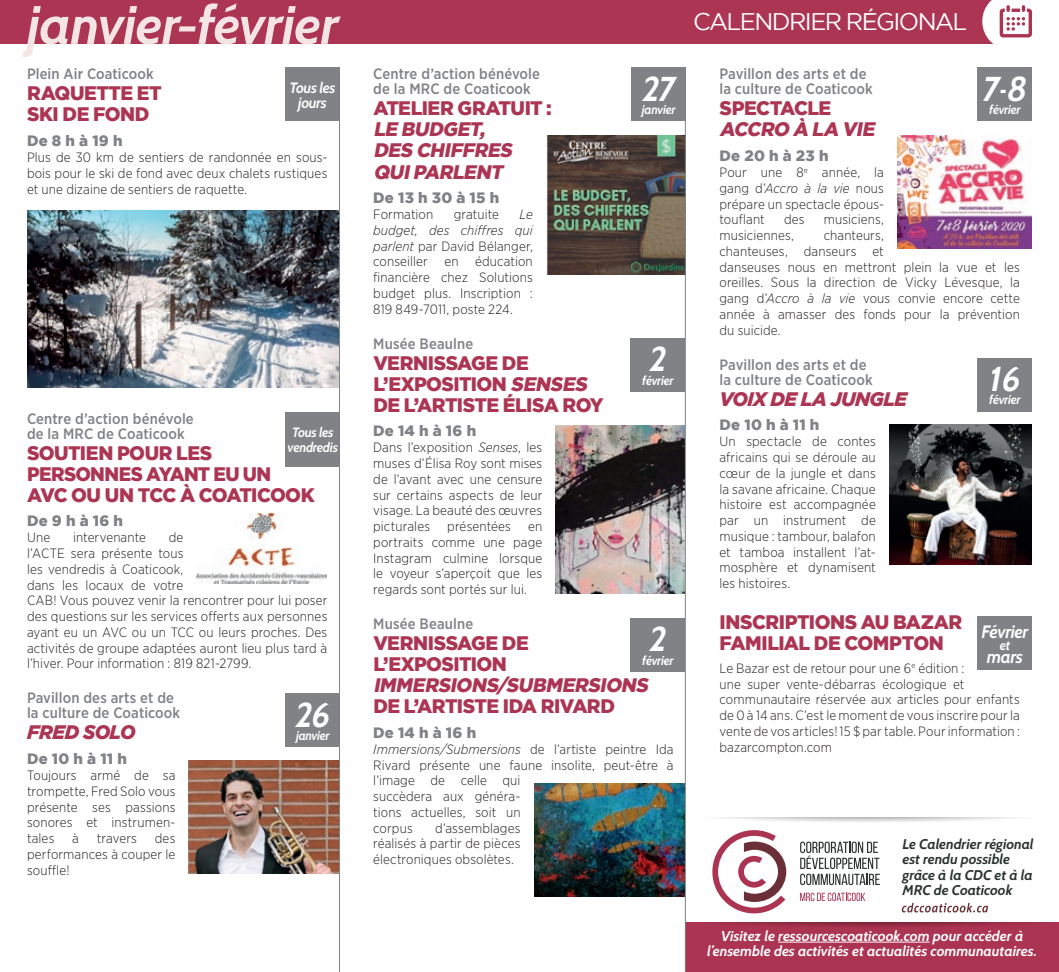
<style>
.page{position:relative;width:1059px;height:972px;background:#fff}
.page>*{position:absolute;margin:0;border:0;box-sizing:border-box;transform-origin:0 0}
.t1{font:italic 700 54px "Cabin";letter-spacing:-.01em;color:#f4e5e4}
.t2{font:italic 700 34.5px "Cabin";color:#fff}
.t3{font:24px "Gotham";letter-spacing:-.065em;color:#fff}
.t4{font:900 19.5px/21px "Gotham";letter-spacing:-.03em;color:#ab3553}
.t5{font:italic 900 19.5px/21px "Gotham";color:#ab3553}
.t6{font:italic 900 19.5px "Gotham";letter-spacing:-.03em;color:#ab3553}
.t7{font:italic 700 18px "Cabin";letter-spacing:-.02em;color:#fff;scale:.95 1}
.t8{font:500 15px/15px "Gotham Narrow";letter-spacing:.005em;color:#808285}
.t9{font:900 15px "Gotham";letter-spacing:.015em;color:#808285}
.t10{font:italic 700 15px/15px "Cabin";letter-spacing:-.02em;color:#fff;text-align:center;scale:.95 1}
.t11{font:italic 700 14.25px/15.8px "Cabin";color:#fff;text-align:center}
.t12{font:italic 700 14.1px/15.5px "Cabin";color:#29322f}
.t13{font:300 13.5px/15.8px "Gotham Narrow";letter-spacing:.01em;color:#231f20;text-align:justify}
.t14{font:italic 700 13.5px/15px "Cabin";letter-spacing:-.02em;color:#fff;text-align:center;scale:.95 1}
.t15{font:italic 700 12.75px "Cabin";letter-spacing:-.02em;color:#fff;scale:.95 1}
.s1{font-style:italic}
</style>
<div class="page">
<div style="left:0;top:0;width:1013px;height:44px;background:#ab3553"></div>
<svg style="left:982px;top:0;width:50px;height:44px"></svg>
<div style="left:685px;top:922px;width:373px;height:50px;background:#ac3453"></div>
<svg style="left:717px;top:817px;width:304px;height:42px"></svg>
<hr style="left:778px;top:942px;width:151px;height:1px;background:#fff">
<svg style="left:901px;top:903px;width:87px;height:10px"></svg>
<svg style="left:800px;top:842px;width:79px;height:43px"></svg>
<svg style="left:800px;top:893px;width:65px;height:8px"></svg>
<svg style="left:712px;top:830px;width:74px;height:83px"></svg>
<div style="left:631px;top:338px;width:54px;height:54px;background:#808285"></div>
<div style="left:977px;top:358px;width:54px;height:54px;background:#808285"></div>
<div style="left:631px;top:618px;width:54px;height:54px;background:#808285"></div>
<div style="left:631px;top:68px;width:54px;height:54px;background:#808285"></div>
<div style="left:286px;top:693px;width:54px;height:54px;background:#808285"></div>
<div style="left:285px;top:68px;width:54px;height:54px;background:#808285"></div>
<img style="left:27px;top:211px;width:312px;height:177px">
<img style="left:197px;top:514px;width:129px;height:70px">
<img style="left:546px;top:135px;width:139px;height:139px">
<img style="left:534px;top:783px;width:151px;height:114px">
<img style="left:189px;top:760px;width:150px;height:114px">
<img style="left:556px;top:426px;width:129px;height:168px">
<div style="left:286px;top:413px;width:54px;height:54px;background:#808285"></div>
<img style="left:897px;top:135px;width:134px;height:113px">
<img style="left:889px;top:425px;width:142px;height:139px">
<div style="left:977px;top:68px;width:54px;height:54px;background:#808285"></div>
<div style="left:977px;top:616px;width:54px;height:54px;background:#808285"></div>
<hr style="left:339px;top:68px;width:1px;height:904px;background:#808285">
<hr style="left:685px;top:68px;width:1px;height:904px;background:#808285">
<h1 class="t1" style="left:27px;top:-8px;width:313px">janvier-février</h1>
<h3 class="t3" style="left:693px;top:8px;width:276px">CALENDRIER RÉGIONAL</h3>
<p class="t8" style="left:27px;top:67px;width:128px">Plein Air Coaticook</p>
<h3 class="t4" style="left:27px;top:83px;width:136px">RAQUETTE ET<br>SKI DE FOND</h3>
<p class="t9" style="left:27px;top:132px;width:97px">De 8 h à 19 h</p>
<p class="t13" style="left:27px;top:149px;width:302px">Plus de 30 km de sentiers de randonnée en sous&shy;bois pour le ski de fond avec deux chalets rustiques et une dizaine de sentiers de raquette.</p>
<p class="t10" style="left:289px;top:80px;width:50px">Tous les jours</p>
<p class="t8" style="left:27px;top:411px;width:168px">Centre d’action bénévole de la MRC de Coaticook</p>
<h3 class="t4" style="left:27px;top:442px;width:289px">SOUTIEN POUR LES<br>PERSONNES AYANT EU UN<br>AVC OU UN TCC À COATICOOK</h3>
<p class="t9" style="left:27px;top:513px;width:98px">De 9 h à 16 h</p>
<p class="t13" style="left:27px;top:529px;width:25px">Une</p>
<p class="t13" style="left:73px;top:529px;width:74px">intervenante</p>
<p class="t14" style="left:287px;top:425px;width:55px">Tous les vendredis</p>
<p class="t13" style="left:27px;top:529px;width:302px;text-align:left;text-indent:142px">de<br>l’ACTE sera présente tous<br>les vendredis à Coaticook,<br>dans les locaux de votre<br>CAB! Vous pouvez venir la rencontrer pour lui poser des questions sur les services offerts aux personnes ayant eu un AVC ou un TCC ou leurs proches. Des activités de groupe adaptées auront lieu plus tard à l’hiver. Pour information : 819 821-2799.</p>
<p class="t8" style="left:27px;top:691px;width:155px">Pavillon des arts et de la culture de Coaticook</p>
<h3 class="t6" style="left:27px;top:721px;width:110px">FRED SOLO</h3>
<p class="t9" style="left:27px;top:750px;width:101px">De 10 h à 11 h</p>
<p class="t13" style="left:27px;top:767px;width:150px">Toujours armé de sa trompette, Fred Solo vous présente ses passions sonores et instrumen&shy;tales</p>
<h2 class="t2" style="left:295px;top:694px;width:37px">26</h2>
<p class="t15" style="left:296px;top:728px;width:37px">janvier</p>
<p class="t13" style="left:27px;top:830px;width:150px;text-indent:128px">des performances à couper le souffle!</p>
<p class="t13" style="left:72px;top:830px;width:8px">à</p>
<p class="t13" style="left:97px;top:830px;width:42px">travers</p>
<p class="t8" style="left:373px;top:67px;width:168px">Centre d’action bénévole de la MRC de Coaticook</p>
<h3 class="t4" style="left:373px;top:98px;width:180px">ATELIER GRATUIT :</h3>
<h3 class="t5" style="left:373px;top:119px;width:144px">LE BUDGET,<br>DES CHIFFRES<br>QUIPARLENT</h3>
<p class="t9" style="left:373px;top:189px;width:128px">De 13 h 30 à 15 h</p>
<p class="t13" style="left:373px;top:206px;width:62px">Formation</p>
<p class="t13" style="left:453px;top:206px;width:47px">gratuite</p>
<p class="t8" style="left:719px;top:67px;width:155px">Pavillon des arts et de la culture de Coaticook</p>
<h3 class="t4" style="left:719px;top:98px;width:113px">SPECTACLE</h3>
<h3 class="t5" style="left:719px;top:119px;width:160px">ACCRO À LA VIE</h3>
<p class="t9" style="left:719px;top:147px;width:111px">De 20 h à 23 h</p>
<p class="t13" style="left:719px;top:164px;width:166px">Pour une 8<sup>e</sup> année, la gang d’<span class="s1">Accro à la vie</span> nous prépare un spectacle épous&shy;touflant</p>
<h2 class="t2" style="left:642px;top:68px;width:35px">27</h2>
<p class="t15" style="left:642px;top:102px;width:37px">janvier</p>
<h2 class="t2" style="left:982px;top:68px;width:46px">7-8</h2>
<p class="t15" style="left:989px;top:102px;width:34px">février</p>
<p class="t13" style="left:373px;top:206px;width:161px;text-indent:146px"><span class="s1">Le budget, des chiffres qui parlent</span> par David Bélanger, conseiller en éducation financière chez Solutions budget plus. Inscription :<br>819 849-7011, poste 224.</p>
<p class="t8" style="left:373px;top:336px;width:101px">Musée Beaulne</p>
<h3 class="t4" style="left:373px;top:352px;width:232px">VERNISSAGE DE<br>L’EXPOSITION <span class="s1">SENSES<br></span>DE L’ARTISTE ÉLISA ROY</h3>
<p class="t9" style="left:373px;top:423px;width:104px">De 14 h à 16 h</p>
<p class="t13" style="left:373px;top:439px;width:170px">Dans l’exposition <span class="s1">Senses</span>, les muses d’Élisa Roy sont mises de l’avant avec une censure sur certains aspects de leur visage. La beauté des œuvres picturales</p>
<p class="t13" style="left:784px;top:211px;width:22px">des</p>
<p class="t13" style="left:823px;top:211px;width:61px">musiciens,</p>
<p class="t13" style="left:719px;top:227px;width:76px">musiciennes,</p>
<p class="t13" style="left:719px;top:227px;width:302px;text-align:left;text-indent:104px">chanteurs,<br>chanteuses, danseurs et<br>danseuses nous en mettront plein la vue et les oreilles. Sous la direction de Vicky Lévesque, la gang d’<span class="s1">Accro à la vie</span> vous convie encore cette année à amasser des fonds pour la prévention du suicide.</p>
<p class="t8" style="left:719px;top:357px;width:155px">Pavillon des arts et de la culture de Coaticook</p>
<h3 class="t6" style="left:719px;top:388px;width:189px">VOIX DE LA JUNGLE</h3>
<p class="t9" style="left:719px;top:417px;width:101px">De 10 h à 11 h</p>
<p class="t13" style="left:719px;top:433px;width:158px">Un spectacle de contes africains qui se déroule au cœur de la jungle et dans la savane africaine. Chaque histoire est accompagnée par un instrument de musique : tambour, balafon et tamboa installent l’at&shy;mosphère et dynamisent les histoires.</p>
<h3 class="t4" style="left:719px;top:611px;width:244px">INSCRIPTIONS AU BAZAR<br>FAMILIAL DE COMPTON</h3>
<p class="t13" style="left:719px;top:660px;width:302px;text-align:left">Le Bazar est de retour pour une 6<sup>e</sup> édition :<br>une super vente-débarras écologique et communautaire réservée aux articles pour enfants de 0 à 14 ans. C’est le moment de vous inscrire pour la vente de vos articles! 15 $ par table. Pour information : bazarcompton.com</p>
<h2 class="t2" style="left:649px;top:338px;width:19px">2</h2>
<p class="t15" style="left:642px;top:373px;width:34px">février</p>
<h2 class="t2" style="left:989px;top:358px;width:33px">16</h2>
<p class="t15" style="left:989px;top:392px;width:34px">février</p>
<p class="t13" style="left:447px;top:518px;width:65px">présentées</p>
<p class="t13" style="left:373px;top:518px;width:170px;text-indent:155px">en portraits comme une page Instagram culmine lorsque le voyeur s’aperçoit que les regards sont portés sur lui.</p>
<p class="t8" style="left:373px;top:616px;width:101px">Musée Beaulne</p>
<h3 class="t4" style="left:373px;top:632px;width:157px">VERNISSAGE DE<br>L’EXPOSITION</h3>
<h3 class="t5" style="left:373px;top:674px;width:280px">IMMERSIONS/SUBMERSIONS</h3>
<h3 class="t4" style="left:373px;top:695px;width:243px">DE L’ARTISTE IDA RIVARD</h3>
<p class="t9" style="left:373px;top:724px;width:104px">De 14 h à 16 h</p>
<p class="t13" style="left:373px;top:741px;width:302px;text-align:left"><span class="s1">Immersions/Submersions</span> de l’artiste peintre Ida<br>Rivard présente une faune insolite, peut-être à l’image de celle qui<br>succèdera aux généra-<br>tions actuelles, soit un<br>corpus</p>
<h3 class="t7" style="left:981px;top:621px;width:51px">Février</h3>
<p class="t14" style="left:999px;top:638px;width:12px">et</p>
<h3 class="t7" style="left:986px;top:646px;width:40px">mars</h3>
<h2 class="t2" style="left:649px;top:618px;width:19px">2</h2>
<p class="t15" style="left:642px;top:652px;width:34px">février</p>
<p class="t13" style="left:373px;top:820px;width:149px;text-indent:62px">d’assemblages réalisés à partir de pièces électroniques obsolètes.</p>
<p class="t12" style="left:902px;top:836px;width:133px">Le Calendrier régional est rendu possible grâce à la CDC et à la<br>MRC de Coaticook</p>
<p class="t11" style="left:707px;top:928px;width:331px">Visitez le ressourcescoaticook.com pour accéder à l’ensemble des activités et actualités communautaires.</p>
</div>
